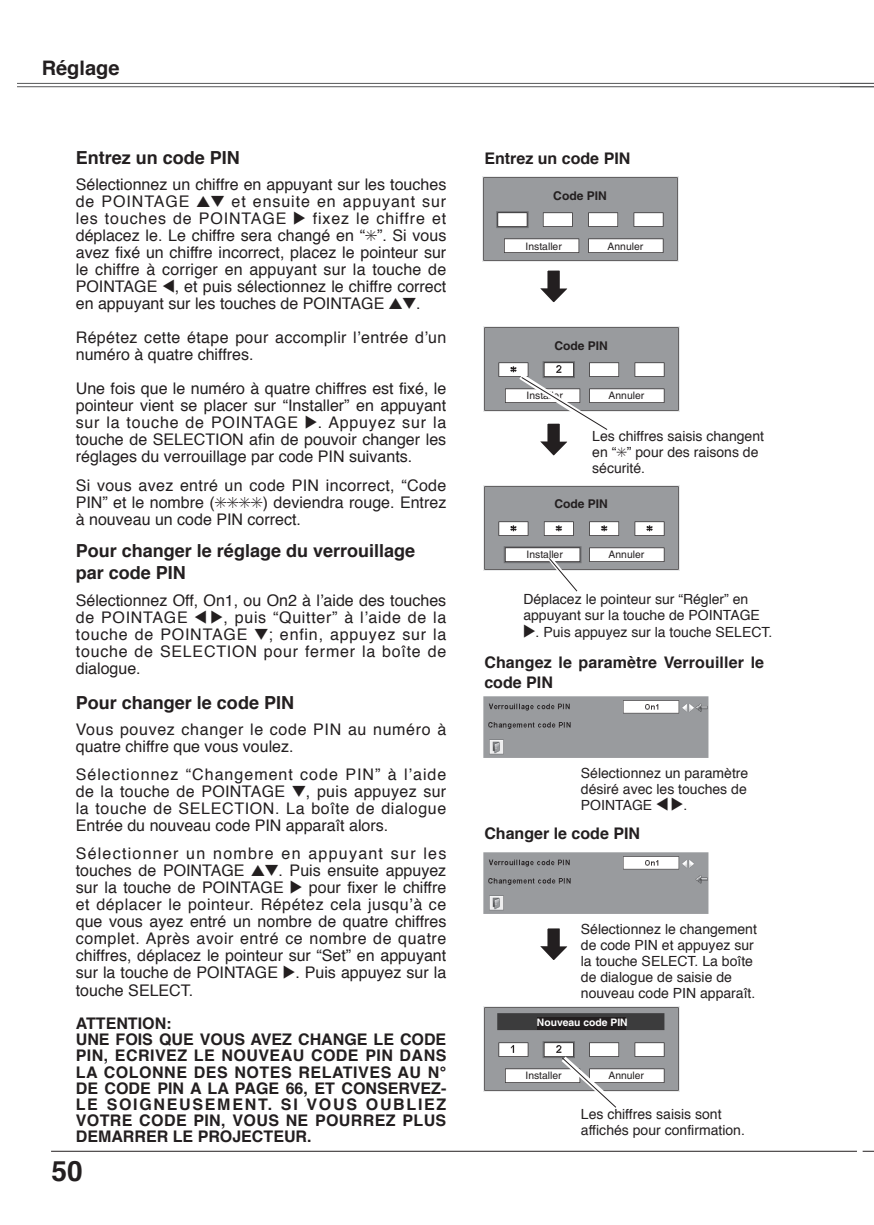
<style>
.page{position:relative;width:874px;height:1225px;background:#fff}
.page>*{position:absolute;margin:0;border:0;box-sizing:border-box;transform-origin:0 0}
.t1{font:700 28px "Helvetica";color:#231f20}
.t2{font:700 20px "Helvetica";color:#231f20}
.t3{font:700 18px/22px "Helvetica";color:#231f20}
.t4{font:16px/17px "Helvetica";color:#231f20;text-align:justify}
.t5{font:700 16px/16px "Helvetica";letter-spacing:.025em;color:#231f20}
.t6{font:700 16px/20px "Helvetica";letter-spacing:.005em;color:#231f20}
.t7{font:16px/17px "Helvetica";letter-spacing:.04em;color:#231f20}
.t8{font:16px/17px "Helvetica";letter-spacing:.06em;color:#231f20}
.t9{font:16px/17px "Helvetica";letter-spacing:.08em;color:#231f20}
.t10{font:16px/34px "Helvetica";letter-spacing:.025em;color:#231f20}
.t11{font:16px/17px "Helvetica";letter-spacing:.055em;color:#231f20}
.t12{font:16px/17px "Helvetica";letter-spacing:.045em;color:#231f20}
.t13{font:14px/16px "Helvetica";color:#231f20}
.t14{font:700 12px "Helvetica";color:#231f20}
.t15{font:10.4px "Helvetica";color:#231f20}
.t16{font:700 10.4px "Helvetica";color:#fff}
</style>
<div class="page">
<hr style="left:17px;top:83px;width:856px;height:1px;background:#57585a">
<hr style="left:17px;top:86px;width:856px;height:1px;background:#57585a">
<hr style="left:51px;top:1150px;width:805px;height:1px;background:#231f20">
<img style="left:483px;top:852px;width:226px;height:62px">
<img style="left:483px;top:1006px;width:196px;height:86px">
<div style="left:537px;top:1017px;width:89px;height:12px;background:#231f20"></div>
<div style="left:516px;top:1070px;width:58px;height:10px;background:#fff"></div>
<div style="left:598px;top:1070px;width:58px;height:10px;background:#fff"></div>
<img style="left:483px;top:696px;width:226px;height:62px">
<svg style="left:554px;top:1050px;width:63px;height:58px"></svg>
<img style="left:482px;top:177px;width:196px;height:85px">
<div style="left:549px;top:187px;width:64px;height:18px;background:#999b9e"></div>
<div style="left:515px;top:241px;width:51px;height:10px;background:#fff"></div>
<div style="left:597px;top:241px;width:51px;height:10px;background:#fff"></div>
<img style="left:483px;top:326px;width:196px;height:85px">
<div style="left:550px;top:336px;width:64px;height:19px;background:#999b9e"></div>
<div style="left:598px;top:390px;width:51px;height:10px;background:#fff"></div>
<img style="left:483px;top:485px;width:196px;height:85px">
<div style="left:550px;top:495px;width:64px;height:19px;background:#999b9e"></div>
<div style="left:516px;top:549px;width:51px;height:10px;background:#fff"></div>
<div style="left:598px;top:549px;width:51px;height:10px;background:#fff"></div>
<svg style="left:540px;top:270px;width:28px;height:32px"></svg>
<svg style="left:544px;top:553px;width:34px;height:39px"></svg>
<svg style="left:512px;top:368px;width:96px;height:88px"></svg>
<svg style="left:540px;top:928px;width:28px;height:32px"></svg>
<p class="t2" style="left:42px;top:49px;width:79px">Réglage</p>
<p class="t3" style="left:76px;top:146px;width:166px">Entrez un code PIN</p>
<p class="t4" style="left:76px;top:175px;width:372px">Sélectionnez un chiffre en appuyant sur les touches de POINTAGE</p>
<p class="t11" style="left:76px;top:192px;width:372px;text-indent:156px">et ensuite en appuyant sur les touches de POINTAGE</p>
<p class="t4" style="left:76px;top:209px;width:372px;text-indent:237px">fixez le chiffre et déplacez le. Le chiffre sera changé en “✳”. Si vous avez fixé un chiffre incorrect, placez le pointeur sur le chiffre à corriger en appuyant sur la touche de POINTAGE , et puis sélectionnez le chiffre correct en appuyant sur les touches de POINTAGE</p>
<p class="t10" style="left:76px;top:286px;width:372px;text-indent:340px">.<br>Répétez cette étape pour accomplir l’entrée d’un</p>
<p class="t4" style="left:76px;top:337px;width:372px;line-height:34px">numéro à quatre chiffres.<br>Une fois que le numéro à quatre chiffres est fixé, le</p>
<p class="t4" style="left:76px;top:396px;width:372px">pointeur vient se placer sur “Installer” en appuyant sur la touche de POINTAGE . Appuyez sur la touche de SELECTION afin de pouvoir changer les réglages du verrouillage par code PIN suivants.</p>
<p class="t4" style="left:76px;top:476px;width:372px">Si vous avez entré un code PIN incorrect, “Code PIN” et le nombre (✳✳✳✳) deviendra rouge. Entrez à nouveau un code PIN correct.</p>
<p class="t3" style="left:76px;top:539px;width:341px">Pour changer le réglage du verrouillage par code PIN</p>
<p class="t4" style="left:76px;top:591px;width:372px">Sélectionnez Off, On1, ou On2 à l’aide des touches de POINTAGE</p>
<p class="t12" style="left:76px;top:608px;width:372px;text-indent:148px">, puis “Quitter” à l’aide de la touche de POINTAGE</p>
<p class="t4" style="left:76px;top:625px;width:372px;text-indent:193px">; enfin, appuyez sur la touche de SELECTION pour fermer la boîte de dialogue.</p>
<p class="t3" style="left:76px;top:691px;width:220px">Pour changer le code PIN</p>
<p class="t7" style="left:76px;top:720px;width:372px">Vous pouvez changer le code PIN au numéro à quatre chiffre que vous voulez.</p>
<p class="t8" style="left:76px;top:765px;width:372px">Sélectionnez “Changement code PIN” à l’aide de la touche de POINTAGE</p>
<p class="t4" style="left:76px;top:782px;width:372px;text-indent:230px">, puis appuyez sur la touche de SELECTION. La boîte de dialogue Entrée du nouveau code PIN apparaît alors.</p>
<p class="t9" style="left:76px;top:845px;width:372px">Sélectionner un nombre en appuyant sur les touches de POINTAGE</p>
<p class="t4" style="left:76px;top:862px;width:372px;text-indent:203px">. Puis ensuite appuyez sur la touche de POINTAGE</p>
<p class="t4" style="left:76px;top:879px;width:372px;text-indent:233px">pour fixer le chiffre et déplacer le pointeur. Répétez cela jusqu’à ce que vous ayez entré un nombre de quatre chiffres complet. Après avoir entré ce nombre de quatre chiffres, déplacez le pointeur sur “Set” en appuyant sur la touche de POINTAGE . Puis appuyez sur la touche SELECT.</p>
<p class="t5" style="left:76px;top:1015px;width:372px">ATTENTION:<br>UNE FOIS QUE VOUS AVEZ CHANGE LE CODE<br>PIN, ECRIVEZ LE NOUVEAU CODE PIN DANS<br>LA COLONNE DES NOTES RELATIVES AU N°<br>DE CODE PIN A LA PAGE 66, ET CONSERVEZ-<br>LE SOIGNEUSEMENT. SI VOUS OUBLIEZ<br>VOTRE CODE PIN, VOUS NE POURREZ PLUS<br>DEMARRER LE PROJECTEUR.</p>
<h1 class="t1" style="left:52px;top:1145px;width:33px">50</h1>
<p class="t6" style="left:484px;top:147px;width:147px">Entrez un code PIN</p>
<p class="t14" style="left:553px;top:189px;width:55px">Code PIN</p>
<p class="t15" style="left:525px;top:240px;width:38px">Installer</p>
<p class="t15" style="left:607px;top:240px;width:37px">Annuler</p>
<p class="t14" style="left:554px;top:338px;width:55px">Code PIN</p>
<p class="t15" style="left:526px;top:389px;width:38px">Installer</p>
<p class="t15" style="left:608px;top:389px;width:37px">Annuler</p>
<p class="t13" style="left:592px;top:427px;width:173px">Les chiffres saisis changent en “✳” pour des raisons de sécurité.</p>
<p class="t14" style="left:554px;top:497px;width:55px">Code PIN</p>
<p class="t15" style="left:526px;top:548px;width:38px">Installer</p>
<p class="t15" style="left:608px;top:548px;width:37px">Annuler</p>
<p class="t13" style="left:523px;top:590px;width:238px">Déplacez le pointeur sur “Régler” en appuyant sur la touche de POINTAGE</p>
<p class="t13" style="left:535px;top:623px;width:238px">. Puis appuyez sur la touche SELECT.</p>
<p class="t6" style="left:484px;top:651px;width:281px">Changez le paramètre Verrouiller le code PIN</p>
<p class="t13" style="left:580px;top:765px;width:169px;text-align:justify">Sélectionnez un paramètre désiré avec les touches de POINTAGE</p>
<p class="t13" style="left:683px;top:797px;width:5px">.</p>
<p class="t6" style="left:484px;top:822px;width:157px">Changer le code PIN</p>
<p class="t13" style="left:580px;top:921px;width:177px">Sélectionnez le changement de code PIN et appuyez sur la touche SELECT. La boîte de dialogue de saisie de nouveau code PIN apparaît.</p>
<p class="t16" style="left:536px;top:1016px;width:92px">Nouveau code PIN</p>
<p class="t15" style="left:525px;top:1069px;width:38px">Installer</p>
<p class="t15" style="left:608px;top:1069px;width:37px">Annuler</p>
<p class="t13" style="left:580px;top:1106px;width:165px">Les chiffres saisis sont affichés pour confirmation.</p>
</div>
